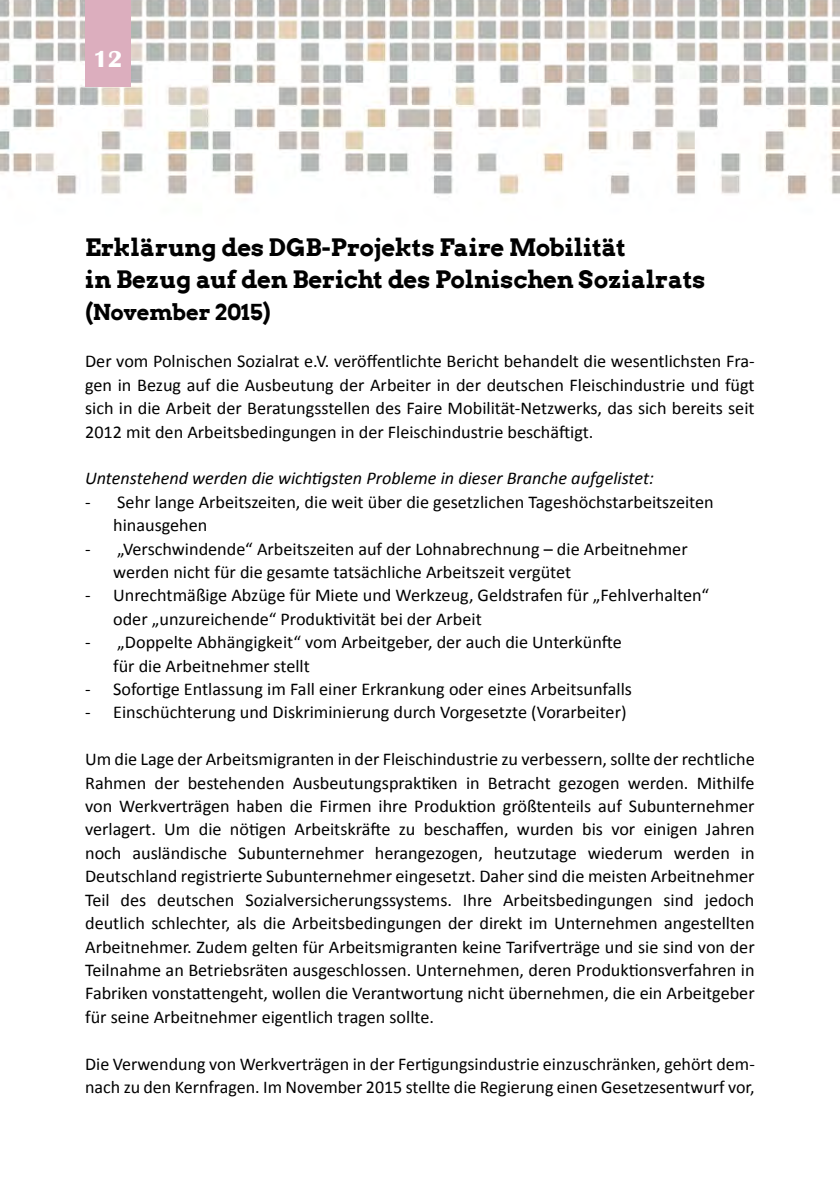
<style>
.page{position:relative;width:840px;height:1191px;background:#fff}
.page>*{position:absolute;margin:0;border:0;box-sizing:border-box;transform-origin:0 0}
.t1{font:700 24px "Arvo";color:#000}
.t2{font:700 24px "Britannic";color:#fff}
.t3{font:700 22px "Arvo";letter-spacing:-.01em;color:#000}
.t4{font:18px/23.4px "Calibri";color:#000;text-align:justify}
.t5{font:italic 18px "Calibri";color:#000}
</style>
<div class="page">
<img style="left:0;top:0;width:839px;height:195px">
<div style="left:85px;top:0;width:45px;height:87px;background:#dcaebe"></div>
<h1 class="t2" style="left:93px;top:46px;width:31px">12</h1>
<p class="t1" style="left:85px;top:234px;width:542px">Erklärung des DGB-Projekts Faire Mobilität</p>
<p class="t1" style="left:85px;top:266px;width:621px">in Bezug auf den Bericht des Polnischen Sozialrats</p>
<p class="t3" style="left:85px;top:300px;width:187px">(November 2015)</p>
<p class="t4" style="left:85px;top:350px;width:670px">Der vom Polnischen Sozialrat e.V. veröffentlichte Bericht behandelt die wesentlichsten Fra&shy;gen in Bezug auf die Ausbeutung der Arbeiter in der deutschen Fleischindustrie und fügt sich in die Arbeit der Beratungsstellen des Faire Mobilität-Netzwerks, das sich bereits seit 2012 mit den Arbeitsbedingungen in der Fleischindustrie beschäftigt.</p>
<p class="t5" style="left:85px;top:466px;width:570px">Untenstehend werden die wichtigsten Probleme in dieser Branche aufgelistet:</p>
<p class="t4" style="left:85px;top:490px;width:629px">- Sehr lange Arbeitszeiten, die weit über die gesetzlichen Tageshöchstarbeitszeiten</p>
<p class="t4" style="left:113px;top:513px;width:96px">hinausgehen</p>
<p class="t4" style="left:85px;top:537px;width:603px">- „Verschwindende“ Arbeitszeiten auf der Lohnabrechnung – die Arbeitnehmer</p>
<p class="t4" style="left:113px;top:560px;width:459px">werden nicht für die gesamte tatsächliche Arbeitszeit vergütet</p>
<p class="t4" style="left:85px;top:584px;width:625px">- Unrechtmäßige Abzüge für Miete und Werkzeug, Geldstrafen für „Fehlverhalten“</p>
<p class="t4" style="left:113px;top:607px;width:370px">oder „unzureichende“ Produktivität bei der Arbeit</p>
<p class="t4" style="left:85px;top:630px;width:538px">- „Doppelte Abhängigkeit“ vom Arbeitgeber, der auch die Unterkünfte</p>
<p class="t4" style="left:113px;top:654px;width:198px">für die Arbeitnehmer stellt</p>
<p class="t4" style="left:85px;top:677px;width:548px">- Sofortige Entlassung im Fall einer Erkrankung oder eines Arbeitsunfalls</p>
<p class="t4" style="left:85px;top:701px;width:542px">- Einschüchterung und Diskriminierung durch Vorgesetzte (Vorarbeiter)</p>
<p class="t4" style="left:85px;top:747px;width:670px">Um die Lage der Arbeitsmigranten in der Fleischindustrie zu verbessern, sollte der rechtliche Rahmen der bestehenden Ausbeutungspraktiken in Betracht gezogen werden. Mithilfe von Werkverträgen haben die Firmen ihre Produktion größtenteils auf Subunternehmer verlagert. Um die nötigen Arbeitskräfte zu beschaffen, wurden bis vor einigen Jahren noch ausländische Subunternehmer herangezogen, heutzutage wiederum werden in Deutschland registrierte Subunternehmer eingesetzt. Daher sind die meisten Arbeitnehmer Teil des deutschen Sozialversicherungssystems. Ihre Arbeitsbedingungen sind jedoch deutlich schlechter, als die Arbeitsbedingungen der direkt im Unternehmen angestellten Arbeitnehmer. Zudem gelten für Arbeitsmigranten keine Tarifverträge und sie sind von der Teilnahme an Betriebsräten ausgeschlossen. Unternehmen, deren Produktionsverfahren in Fabriken vonstattengeht, wollen die Verantwortung nicht übernehmen, die ein Arbeitgeber für seine Arbeitnehmer eigentlich tragen sollte.</p>
<p class="t4" style="left:85px;top:1052px;width:670px">Die Verwendung von Werkverträgen in der Fertigungsindustrie einzuschränken, gehört dem&shy;nach zu den Kernfragen. Im November 2015 stellte die Regierung einen Gesetzesentwurf vor,</p>
</div>
